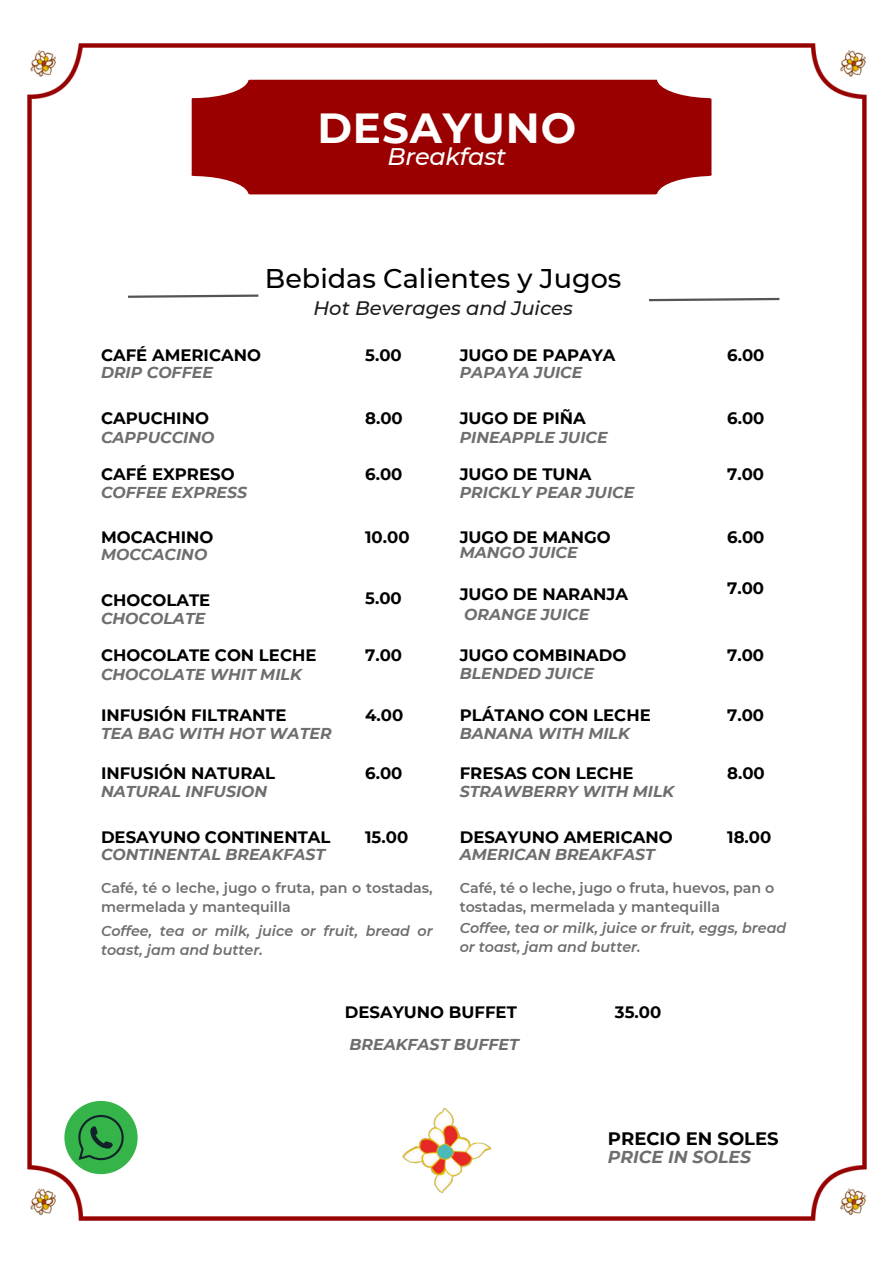
<style>
.page{position:relative;width:894px;height:1264px;background:#fff}
.page>*{position:absolute;margin:0;border:0;box-sizing:border-box;transform-origin:0 0}
.t1{font:700 42px "Montserrat";letter-spacing:.02em;color:#fff}
.t2{font:500 27px "Montserrat";color:#000}
.t3{font:italic 500 24px "Montserrat";letter-spacing:-.01em;color:#fff}
.t4{font:italic 500 19.5px "Montserrat";color:#1e1d1d}
.t5{font:700 18px "Montserrat";color:#000}
.t6{font:italic 700 17.25px "Montserrat";color:#6e6e70}
.t7{font:700 16.5px "Montserrat";color:#000}
.t8{font:italic 700 15.75px "Montserrat";color:#6e6e70}
.t9{font:600 14.25px/19.2px "Montserrat";color:#6e6e70}
.t10{font:italic 600 14.25px/19.2px "Montserrat";color:#6e6e70}
</style>
<div class="page">
<img style="left:28px;top:43px;width:838px;height:1177px">
<svg style="left:126px;top:293px;width:134px;height:6px"></svg>
<svg style="left:646px;top:297px;width:135px;height:5px"></svg>
<div style="left:190px;top:80px;width:524px;height:114px;background:#9a0000"></div>
<svg style="left:64px;top:1100px;width:73px;height:74px"></svg>
<h1 class="t1" style="left:317px;top:102px;width:260px">DESAYUNO</h1>
<h3 class="t3" style="left:387px;top:142px;width:120px">Breakfast</h3>
<p class="t2" style="left:265px;top:262px;width:358px">Bebidas Calientes y Jugos</p>
<h2 class="t7" style="left:101px;top:345px;width:161px">CAFÉ AMERICANO</h2>
<h5 class="t8" style="left:101px;top:363px;width:113px">DRIP COFFEE</h5>
<h6 class="t7" style="left:101px;top:408px;width:109px">CAPUCHINO</h6>
<h6 class="t8" style="left:101px;top:427px;width:115px">CAPPUCCINO</h6>
<h6 class="t7" style="left:101px;top:464px;width:135px">CAFÉ EXPRESO</h6>
<h6 class="t8" style="left:101px;top:482px;width:148px">COFFEE EXPRESS</h6>
<h6 class="t7" style="left:101px;top:527px;width:114px">MOCACHINO</h6>
<h6 class="t8" style="left:101px;top:545px;width:108px">MOCCACINO</h6>
<h6 class="t7" style="left:101px;top:590px;width:111px">CHOCOLATE</h6>
<h6 class="t8" style="left:101px;top:609px;width:106px">CHOCOLATE</h6>
<h6 class="t4" style="left:313px;top:296px;width:261px">Hot Beverages and Juices</h6>
<h6 class="t7" style="left:365px;top:345px;width:38px">5.00</h6>
<h6 class="t7" style="left:459px;top:345px;width:157px">JUGO DE PAPAYA</h6>
<h6 class="t8" style="left:459px;top:363px;width:124px">PAPAYA JUICE</h6>
<h6 class="t7" style="left:727px;top:345px;width:39px">6.00</h6>
<h6 class="t7" style="left:365px;top:408px;width:39px">8.00</h6>
<h6 class="t7" style="left:459px;top:408px;width:127px">JUGO DE PIÑA</h6>
<h6 class="t8" style="left:459px;top:427px;width:149px">PINEAPPLE JUICE</h6>
<h6 class="t7" style="left:727px;top:408px;width:39px">6.00</h6>
<h6 class="t7" style="left:365px;top:464px;width:39px">6.00</h6>
<h6 class="t7" style="left:365px;top:527px;width:46px">10.00</h6>
<h6 class="t7" style="left:459px;top:464px;width:133px">JUGO DE TUNA</h6>
<h6 class="t7" style="left:727px;top:464px;width:38px">7.00</h6>
<h6 class="t8" style="left:459px;top:482px;width:176px">PRICKLY PEAR JUICE</h6>
<h6 class="t7" style="left:459px;top:527px;width:152px">JUGO DE MANGO</h6>
<h6 class="t8" style="left:459px;top:542px;width:119px">MANGO JUICE</h6>
<h6 class="t7" style="left:727px;top:527px;width:39px">6.00</h6>
<h6 class="t7" style="left:365px;top:588px;width:38px">5.00</h6>
<h6 class="t7" style="left:459px;top:584px;width:170px">JUGO DE NARANJA</h6>
<h6 class="t8" style="left:464px;top:605px;width:127px">ORANGE JUICE</h6>
<h6 class="t7" style="left:727px;top:578px;width:38px">7.00</h6>
<h6 class="t7" style="left:101px;top:645px;width:217px">CHOCOLATE CON LECHE</h6>
<h6 class="t8" style="left:101px;top:665px;width:202px">CHOCOLATE WHIT MILK</h6>
<h6 class="t7" style="left:365px;top:645px;width:38px">7.00</h6>
<h6 class="t7" style="left:459px;top:645px;width:168px">JUGO COMBINADO</h6>
<h6 class="t8" style="left:459px;top:663px;width:136px">BLENDED JUICE</h6>
<h6 class="t7" style="left:727px;top:645px;width:38px">7.00</h6>
<h6 class="t7" style="left:101px;top:705px;width:187px">INFUSIÓN FILTRANTE</h6>
<h6 class="t8" style="left:101px;top:724px;width:232px">TEA BAG WITH HOT WATER</h6>
<h6 class="t7" style="left:365px;top:705px;width:40px">4.00</h6>
<h6 class="t7" style="left:459px;top:705px;width:192px">PLÁTANO CON LECHE</h6>
<h6 class="t8" style="left:459px;top:723px;width:171px">BANANA WITH MILK</h6>
<h6 class="t7" style="left:727px;top:705px;width:38px">7.00</h6>
<h6 class="t7" style="left:101px;top:763px;width:175px">INFUSIÓN NATURAL</h6>
<h6 class="t8" style="left:101px;top:782px;width:168px">NATURAL INFUSION</h6>
<h6 class="t7" style="left:365px;top:763px;width:39px">6.00</h6>
<h6 class="t7" style="left:459px;top:763px;width:175px">FRESAS CON LECHE</h6>
<h6 class="t8" style="left:459px;top:782px;width:216px">STRAWBERRY WITH MILK</h6>
<h6 class="t7" style="left:727px;top:763px;width:39px">8.00</h6>
<h6 class="t7" style="left:101px;top:826px;width:231px">DESAYUNO CONTINENTAL</h6>
<h6 class="t8" style="left:101px;top:845px;width:226px">CONTINENTAL BREAKFAST</h6>
<h6 class="t7" style="left:365px;top:826px;width:44px">15.00</h6>
<h6 class="t7" style="left:727px;top:826px;width:46px">18.00</h6>
<h6 class="t7" style="left:459px;top:826px;width:214px">DESAYUNO AMERICANO</h6>
<h6 class="t8" style="left:459px;top:845px;width:197px">AMERICAN BREAKFAST</h6>
<p class="t9" style="left:101px;top:877px;width:333px">Café, té o leche, jugo o fruta, pan o tostadas, mermelada y mantequilla</p>
<p class="t9" style="left:459px;top:877px;width:316px">Café, té o leche, jugo o fruta, huevos, pan o tostadas, mermelada y mantequilla</p>
<p class="t10" style="left:459px;top:918px;width:328px">Coffee, tea or milk, juice or fruit, eggs, bread or toast, jam and butter.</p>
<h6 class="t10" style="left:101px;top:921px;width:333px">Coffee, tea or milk, juice or fruit, bread or toast, jam and butter.</h6>
<p class="t7" style="left:345px;top:1002px;width:173px">DESAYUNO BUFFET</p>
<p class="t7" style="left:614px;top:1002px;width:48px">35.00</p>
<h6 class="t8" style="left:349px;top:1034px;width:171px">BREAKFAST BUFFET</h6>
<p class="t5" style="left:607px;top:1127px;width:172px">PRECIO EN SOLES</p>
<h6 class="t6" style="left:607px;top:1146px;width:145px">PRICE IN SOLES</h6>
</div>
